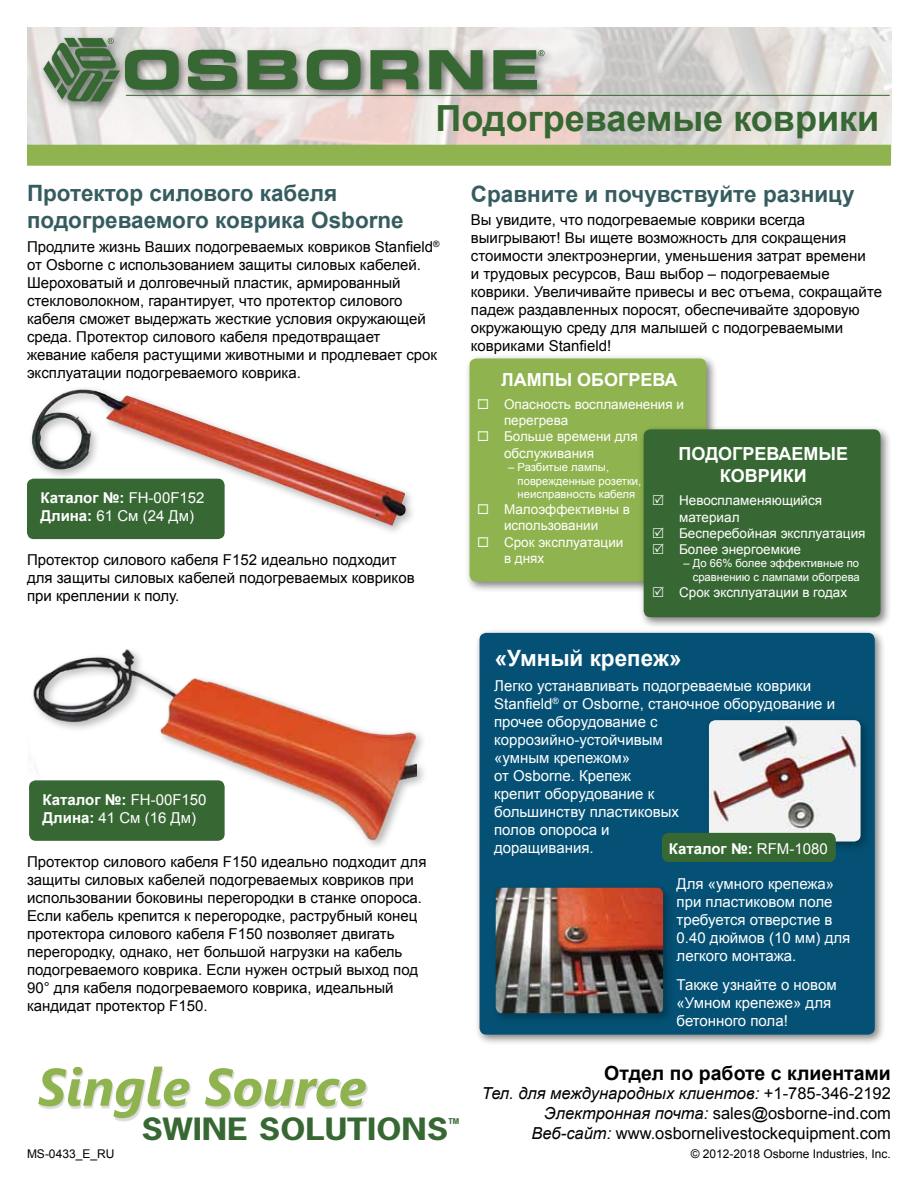
<style>
.page{position:relative;width:918px;height:1188px;background:#fff}
.page>*{position:absolute;margin:0;border:0;box-sizing:border-box;transform-origin:0 0}
.t1{font:italic 700 52.8px "Segoe UI";color:#8fb34e}
.t2{font:700 36px "Arial";color:#376833}
.t3{font:700 28.95px "News Gothic Std";color:#376833;scale:1.2 1}
.t4{font:700 22.5px/27px "Arial";color:#365c5f}
.t5{font:700 22.5px "Arial";color:#fff}
.t6{font:700 19.5px "Arial";color:#000}
.t7{font:700 18px/21.6px "Arial";color:#fff;text-align:center}
.t8{font:16.5px/19.8px "Arial";color:#000;text-align:right}
.t9{font:15px/18px "Arial";color:#000}
.t10{font:15px/18px "Arial";color:#fff}
.t11{font:700 15px "Arial";color:#fff}
.t12{font:13.5px/16.2px "Arial";color:#fff}
.t13{font:12px "Arial";color:#000}
.t14{font:11.25px/13.5px "Arial";color:#fff;text-align:right}
.t15{font:700 7.5px "News Gothic Std";color:#376833}
.s1{font-weight:700}
.s2{font-weight:400}
.s3{font-style:italic}
</style>
<div class="page">
<div style="left:465px;top:353px;width:253px;height:240px;background:#000;opacity:.5"></div>
<div style="left:470px;top:358px;width:236px;height:224px;background:#8fb34e;border-radius:7px"></div>
<img style="left:32px;top:390px;width:374px;height:136px">
<div style="left:24px;top:645px;width:404px;height:206px;background:#000;opacity:.3"></div>
<img style="left:28px;top:645px;width:388px;height:206px">
<div style="left:29px;top:780px;width:196px;height:61px;background:#376833;border-radius:7px"></div>
<div style="left:27px;top:479px;width:198px;height:60px;background:#376833;border-radius:7px"></div>
<div style="left:475px;top:628px;width:412px;height:418px;background:#000;opacity:.5"></div>
<div style="left:480px;top:633px;width:395px;height:402px;background:#045175;border-radius:7px"></div>
<div style="left:491px;top:883px;width:183px;height:142px;background:#000;opacity:.3"></div>
<img style="left:496px;top:888px;width:167px;height:125px">
<div style="left:704px;top:715px;width:168px;height:138px;background:#000;opacity:.3"></div>
<img style="left:709px;top:720px;width:152px;height:122px">
<div style="left:662px;top:833px;width:174px;height:29px;background:#376833;border-radius:7px"></div>
<img style="left:39px;top:1068px;width:329px;height:54px">
<img style="left:27px;top:27px;width:864px;height:118px">
<div style="left:27px;top:145px;width:864px;height:21px;background:#8fb34e"></div>
<div style="left:39px;top:33px;width:517px;height:80px;background:#000;opacity:.5"></div>
<svg style="left:188px;top:50px;width:49px;height:40px;background:#567952"></svg>
<svg style="left:247px;top:50px;width:51px;height:39px;background:#4f744b"></svg>
<svg style="left:307px;top:50px;width:54px;height:40px;background:#678663"></svg>
<svg style="left:370px;top:50px;width:48px;height:39px;background:#597952"></svg>
<svg style="left:429px;top:50px;width:54px;height:39px;background:#64835e"></svg>
<svg style="left:43px;top:38px;width:136px;height:64px;background:#82987e"></svg>
<svg style="left:493px;top:50px;width:52px;height:39px;background:#658362"></svg>
<hr style="left:126px;top:95px;width:764px;height:1px;background:#376833">
<div style="left:639px;top:424px;width:253px;height:205px;background:#000;opacity:.5"></div>
<div style="left:644px;top:429px;width:237px;height:188px;background:#376833;border-radius:7px"></div>
<h2 class="t2" style="left:435px;top:94px;width:445px">Подогреваемые коврики</h2>
<h3 class="t4" style="left:27px;top:181px;width:378px">Протектор силового кабеля подогреваемого коврика Osborne</h3>
<p class="t9" style="left:27px;top:238px;width:414px">Продлите жизнь Ваших подогреваемых ковриков Stanfield<sup>® </sup>от Osborne с использованием защиты силовых кабелей.<br>Шероховатый и долговечный пластик, армированный стекловолокном, гарантирует, что протектор силового кабеля сможет выдержать жесткие условия окружающей среда. Протектор силового кабеля предотвращает жевание кабеля растущими животными и продлевает срок эксплуатации подогреваемого коврика.</p>
<p class="t10" style="left:40px;top:489px;width:166px"><span class="s1">Каталог №:</span> FH-00F152<br><span class="s1">Длина:</span> 61 См (24 Дм)</p>
<p class="t9" style="left:27px;top:551px;width:389px">Протектор силового кабеля F152 идеально подходит для защиты силовых кабелей подогреваемых ковриков при креплении к полу.</p>
<p class="t10" style="left:43px;top:791px;width:166px"><span class="s1">Каталог №:</span> FH-00F150<br><span class="s1">Длина:</span> 41 См (16 Дм)</p>
<p class="t9" style="left:27px;top:853px;width:401px">Протектор силового кабеля F150 идеально подходит для защиты силовых кабелей подогреваемых ковриков при использовании боковины перегородки в станке опороса.<br>Если кабель крепится к перегородке, раструбный конец протектора силового кабеля F150 позволяет двигать перегородку, однако, нет большой нагрузки на кабель подогреваемого коврика. Если нужен острый выход под 90° для кабеля подогреваемого коврика, идеальный кандидат протектор F150.</p>
<h3 class="t4" style="left:471px;top:181px;width:385px">Сравните и почувствуйте разницу</h3>
<p class="t9" style="left:471px;top:211px;width:413px">Вы увидите, что подогреваемые коврики всегда выигрывают! Вы ищете возможность для сокращения стоимости электроэнергии, уменьшения затрат времени<br>и трудовых ресурсов, Ваш выбор – подогреваемые коврики. Увеличивайте привесы и вес отъема, сокращайте падеж раздавленных поросят, обеспечивайте здоровую окружающую среду для малышей с подогреваемыми ковриками Stanfield!</p>
<p class="t7" style="left:501px;top:369px;width:178px">ЛАМПЫ ОБОГРЕВА</p>
<p class="t12" style="left:504px;top:396px;width:182px">Опасность воспламенения и перегрева<br>Больше времени для обслуживания</p>
<p class="t14" style="left:518px;top:460px;width:125px;text-align:left;text-indent:-9px">– Разбитые лампы, поврежденные розетки, неисправность кабеля</p>
<p class="t12" style="left:504px;top:502px;width:128px">Малоэффективны в использовании<br>Срок эксплуатации в днях</p>
<p class="t7" style="left:679px;top:444px;width:171px">ПОДОГРЕВАЕМЫЕ<br>КОВРИКИ</p>
<p class="t12" style="left:679px;top:493px;width:188px">Невоспламеняющийся материал<br>Бесперебойная эксплуатация<br>Более энергоемкие</p>
<p class="t14" style="left:683px;top:557px;width:178px">– До 66% более эффективные по сравнению с лампами обогрева</p>
<p class="t12" style="left:679px;top:584px;width:170px">Срок эксплуатации в годах</p>
<h3 class="t5" style="left:495px;top:643px;width:188px">«Умный крепеж»</h3>
<p class="t10" style="left:494px;top:677px;width:342px">Легко устанавливать подогреваемые коврики<br>Stanfield<sup>®</sup> от Osborne, станочное оборудование и прочее оборудование с<br>коррозийно-устойчивым<br>«умным крепежом»<br>от Osborne. Крепеж<br>крепит оборудование к<br>большинству пластиковых<br>полов опороса и<br>доращивания.</p>
<p class="t10" style="left:677px;top:875px;width:175px">Для «умного крепежа» при пластиковом поле требуется отверстие в<br>0.40 дюймов (10 мм) для легкого монтажа.</p>
<p class="t10" style="left:677px;top:976px;width:162px">Также узнайте о новом «Умном крепеже» для бетонного пола!</p>
<p class="t11" style="left:669px;top:838px;width:161px">Каталог №: <span class="s2">RFM-1080</span></p>
<h3 class="t6" style="left:604px;top:1060px;width:288px">Отдел по работе с клиентами</h3>
<p class="t8" style="left:482px;top:1084px;width:411px"><span class="s3">Тел. для международных клиентов:</span> +1-785-346-2192<br><span class="s3">Электронная почта:</span> sales@osborne-ind.com<br><span class="s3">Веб-сайт:</span> www.osbornelivestockequipment.com</p>
<h1 class="t1" style="left:38px;top:1049px;width:330px">Single Source</h1>
<h3 class="t3" style="left:141px;top:1109px;width:257px">SWINE SOLUTIONS</h3>
<p class="t15" style="left:448px;top:1116px;width:12px">TM</p>
<p class="t13" style="left:27px;top:1146px;width:89px">MS-0433_E_RU</p>
<p class="t13" style="left:691px;top:1146px;width:202px">© 2012-2018 Osborne Industries, Inc.</p>
</div>
